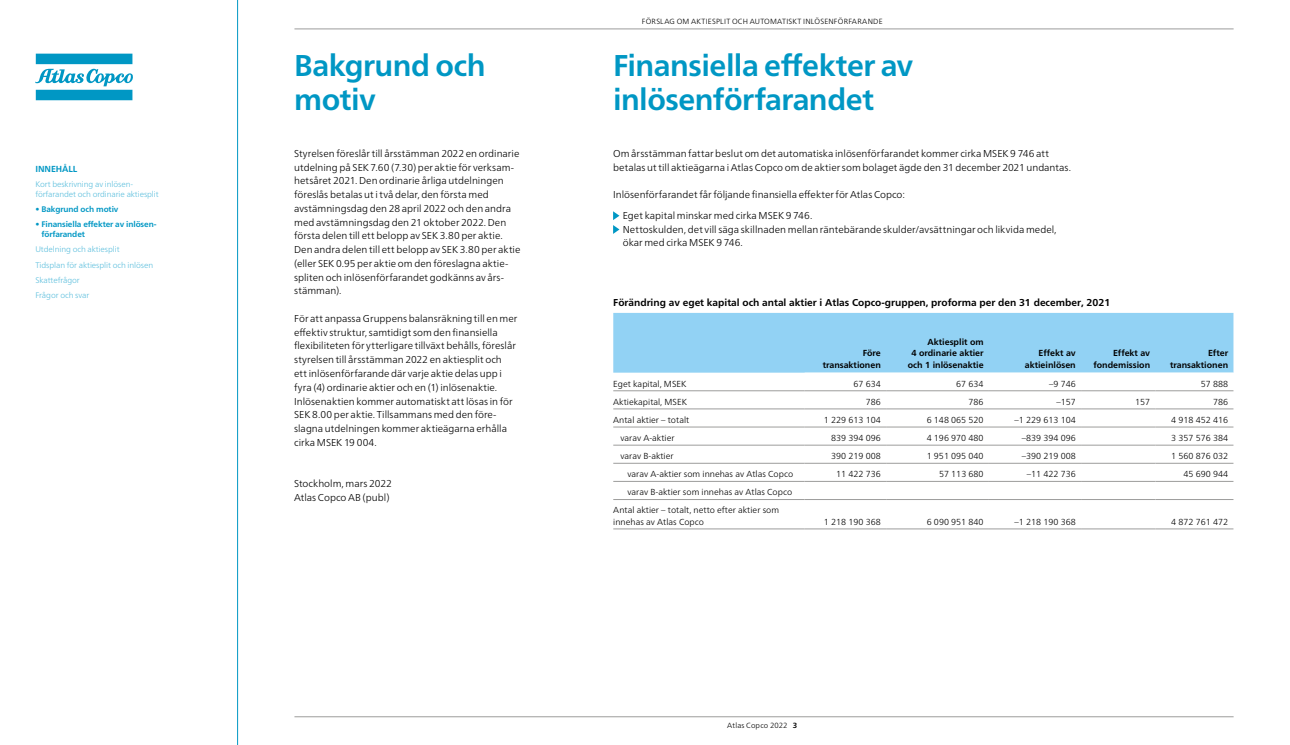
<style>
.page{position:relative;width:1290px;height:745px;background:#fff}
.page>*{position:absolute;margin:0;border:0;box-sizing:border-box;transform-origin:0 0}
.t1{font:700 30px/33.8px "Neue Frutiger World";letter-spacing:-.015em;color:#0097c4}
.t2{font:300 10px/13.8px "Neue Frutiger World";color:#000}
.t3{font:700 10px "Neue Frutiger World";color:#000}
.t4{font:300 8.75px/18.1px "Neue Frutiger World";color:#000}
.t5{font:700 8.75px/11.2px "Neue Frutiger World";color:#000;text-align:right}
.t6{font:700 8.75px "Neue Frutiger World";letter-spacing:-.01em;color:#0097c4}
.t7{font:300 8.12px/15.1px "Neue Frutiger World";letter-spacing:-.01em;color:#5dbfdd}
.t8{font:700 8.12px/10px "Neue Frutiger World";letter-spacing:-.01em;color:#0097c4}
.t9{font:300 7.5px "Neue Frutiger World";letter-spacing:.025em;color:#000}
.s1{font-weight:700}
</style>
<div class="page">
<svg style="left:35px;top:54px;width:98px;height:46px"></svg>
<svg style="left:613px;top:211px;width:6px;height:23px"></svg>
<div style="left:613px;top:313px;width:620px;height:59px;background:#92d2f4"></div>
<svg style="left:805px;top:372px;width:428px;height:91px"></svg>
<hr style="left:613px;top:426px;width:192px;height:1px;background:#9d9d9c">
<hr style="left:805px;top:426px;width:81px;height:1px;background:#9d9d9c">
<hr style="left:886px;top:426px;width:103px;height:1px;background:#9d9d9c">
<hr style="left:989px;top:426px;width:92px;height:1px;background:#9d9d9c">
<hr style="left:1081px;top:426px;width:74px;height:1px;background:#9d9d9c">
<hr style="left:1155px;top:426px;width:78px;height:1px;background:#9d9d9c">
<hr style="left:613px;top:444px;width:192px;height:1px;background:#9d9d9c">
<hr style="left:805px;top:444px;width:81px;height:1px;background:#9d9d9c">
<hr style="left:886px;top:444px;width:103px;height:1px;background:#9d9d9c">
<hr style="left:989px;top:444px;width:92px;height:1px;background:#9d9d9c">
<hr style="left:1081px;top:444px;width:74px;height:1px;background:#9d9d9c">
<hr style="left:1155px;top:444px;width:78px;height:1px;background:#9d9d9c">
<hr style="left:613px;top:463px;width:192px;height:1px;background:#9d9d9c">
<hr style="left:805px;top:463px;width:81px;height:1px;background:#9d9d9c">
<hr style="left:886px;top:463px;width:103px;height:1px;background:#9d9d9c">
<hr style="left:989px;top:463px;width:92px;height:1px;background:#9d9d9c">
<hr style="left:1081px;top:463px;width:74px;height:1px;background:#9d9d9c">
<hr style="left:1155px;top:463px;width:78px;height:1px;background:#9d9d9c">
<hr style="left:613px;top:481px;width:192px;height:1px;background:#9d9d9c">
<hr style="left:805px;top:481px;width:81px;height:1px;background:#9d9d9c">
<hr style="left:886px;top:481px;width:103px;height:1px;background:#9d9d9c">
<hr style="left:989px;top:481px;width:92px;height:1px;background:#9d9d9c">
<hr style="left:1081px;top:481px;width:74px;height:1px;background:#9d9d9c">
<hr style="left:1155px;top:481px;width:78px;height:1px;background:#9d9d9c">
<hr style="left:613px;top:390px;width:192px;height:1px;background:#9d9d9c">
<hr style="left:805px;top:390px;width:81px;height:1px;background:#9d9d9c">
<hr style="left:886px;top:390px;width:103px;height:1px;background:#9d9d9c">
<hr style="left:989px;top:390px;width:92px;height:1px;background:#9d9d9c">
<hr style="left:1081px;top:390px;width:74px;height:1px;background:#9d9d9c">
<hr style="left:1155px;top:390px;width:78px;height:1px;background:#9d9d9c">
<hr style="left:613px;top:408px;width:192px;height:1px;background:#9d9d9c">
<hr style="left:805px;top:408px;width:81px;height:1px;background:#9d9d9c">
<hr style="left:886px;top:408px;width:103px;height:1px;background:#9d9d9c">
<hr style="left:989px;top:408px;width:92px;height:1px;background:#9d9d9c">
<hr style="left:1081px;top:408px;width:74px;height:1px;background:#9d9d9c">
<hr style="left:1155px;top:408px;width:78px;height:1px;background:#9d9d9c">
<hr style="left:613px;top:499px;width:192px;height:1px;background:#9d9d9c">
<hr style="left:805px;top:499px;width:81px;height:1px;background:#9d9d9c">
<hr style="left:886px;top:499px;width:103px;height:1px;background:#9d9d9c">
<hr style="left:989px;top:499px;width:92px;height:1px;background:#9d9d9c">
<hr style="left:1081px;top:499px;width:74px;height:1px;background:#9d9d9c">
<hr style="left:1155px;top:499px;width:78px;height:1px;background:#9d9d9c">
<hr style="left:613px;top:528px;width:192px;height:1px;background:#9d9d9c">
<hr style="left:805px;top:528px;width:81px;height:1px;background:#9d9d9c">
<hr style="left:886px;top:528px;width:103px;height:1px;background:#9d9d9c">
<hr style="left:989px;top:528px;width:92px;height:1px;background:#9d9d9c">
<hr style="left:1081px;top:528px;width:74px;height:1px;background:#9d9d9c">
<hr style="left:1155px;top:528px;width:78px;height:1px;background:#9d9d9c">
<hr style="left:237px;top:0;width:1px;height:744px;background:#0097c4">
<hr style="left:294px;top:716px;width:939px;height:1px;background:#9d9d9c">
<hr style="left:294px;top:29px;width:939px;height:1px;background:#9d9d9c">
<p class="t6" style="left:35px;top:161px;width:43px">INNEHÅLL</p>
<p class="t7" style="left:35px;top:179px;width:125px;line-height:10px">Kort beskrivning av inlösen&shy;förfarandet och ordinarie aktiesplit</p>
<p class="t8" style="left:35px;top:204px;width:85px">• Bakgrund och motiv</p>
<p class="t8" style="left:41px;top:219px;width:117px;text-indent:-6px">• Finansiella effekter av inlösen&shy;förfarandet</p>
<p class="t7" style="left:35px;top:242px;width:119px">Utdelning och aktiesplit<br>Tidsplan för aktiesplit och inlösen<br>Skattefrågor<br>Frågor och svar</p>
<h1 class="t1" style="left:294px;top:49px;width:193px">Bakgrund och motiv</h1>
<p class="t2" style="left:294px;top:146px;width:228px">Styrelsen föreslår till årsstämman 2022 en ordinarie utdelning på SEK 7.60 (7.30) per aktie för verksam&shy;hetsåret 2021. Den ordinarie årliga utdelningen föreslås betalas ut i två delar, den första med avstämningsdag den 28 april 2022 och den andra med avstämningsdag den 21 oktober 2022. Den första delen till ett belopp av SEK 3.80 per aktie.<br>Den andra delen till ett belopp av SEK 3.80 per aktie (eller SEK 0.95 per aktie om den föreslagna aktie&shy;spliten och inlösenförfarandet godkänns av års&shy;stämman).</p>
<p class="t2" style="left:294px;top:311px;width:225px">För att anpassa Gruppens balansräkning till en mer effektiv struktur, samtidigt som den finansiella flexibiliteten för ytterligare tillväxt behålls, föreslår styrelsen till årsstämman 2022 en aktiesplit och<br>ett inlösenförfarande där varje aktie delas upp i fyra (4) ordinarie aktier och en (1) inlösenaktie.<br>Inlösenaktien kommer automatiskt att lösas in för SEK 8.00 per aktie. Tillsammans med den före&shy;slagna utdelningen kommer aktieägarna erhålla cirka MSEK 19 004.</p>
<p class="t2" style="left:294px;top:476px;width:99px">Stockholm, mars 2022<br>Atlas Copco AB (publ)</p>
<p class="t9" style="left:642px;top:15px;width:242px">FÖRSLAG OM AKTIESPLIT OCH AUTOMATISKT INLÖSENFÖRFARANDE</p>
<h1 class="t1" style="left:613px;top:49px;width:302px">Finansiella effekter av inlösenförfarandet</h1>
<p class="t2" style="left:613px;top:146px;width:460px">Om årsstämman fattar beslut om det automatiska inlösenförfarandet kommer cirka MSEK 9 746 att betalas ut till aktieägarna i Atlas Copco om de aktier som bolaget ägde den 31 december 2021 undantas.</p>
<p class="t2" style="left:623px;top:184px;width:284px;line-height:20.9px;text-indent:-10px">Inlösenförfarandet får följande finansiella effekter för Atlas Copco:<br>Eget kapital minskar med cirka MSEK 9 746.</p>
<p class="t2" style="left:623px;top:222px;width:435px">Nettoskulden, det vill säga skillnaden mellan räntebärande skulder/avsättningar och likvida medel, ökar med cirka MSEK 9 746.</p>
<p class="t3" style="left:613px;top:293px;width:498px">Förändring av eget kapital och antal aktier i Atlas Copco-gruppen, proforma per den 31 december, 2021</p>
<p class="t5" style="left:823px;top:347px;width:60px">Före transaktionen</p>
<p class="t5" style="left:908px;top:336px;width:77px">Aktiesplit om<br>4 ordinarie aktier och 1 inlösenaktie</p>
<p class="t5" style="left:1025px;top:347px;width:52px">Effekt av aktieinlösen</p>
<p class="t5" style="left:1093px;top:347px;width:58px">Effekt av fondemission</p>
<p class="t5" style="left:1170px;top:347px;width:60px">Efter transaktionen</p>
<p class="t4" style="left:613px;top:374px;width:75px">Eget kapital, MSEK</p>
<p class="t4" style="left:853px;top:374px;width:29px">67 634</p>
<p class="t4" style="left:956px;top:374px;width:29px">67 634</p>
<p class="t4" style="left:1049px;top:374px;width:28px">–9 746</p>
<p class="t4" style="left:1201px;top:374px;width:29px">57 888</p>
<p class="t4" style="left:613px;top:392px;width:75px">Aktiekapital, MSEK</p>
<p class="t4" style="left:866px;top:392px;width:17px">786</p>
<p class="t4" style="left:968px;top:392px;width:17px">786</p>
<p class="t4" style="left:1056px;top:392px;width:21px">–157</p>
<p class="t4" style="left:1135px;top:392px;width:17px">157</p>
<p class="t4" style="left:1213px;top:392px;width:17px">786</p>
<p class="t4" style="left:613px;top:410px;width:78px">Antal aktier – totalt</p>
<p class="t4" style="left:824px;top:410px;width:58px">1 229 613 104</p>
<p class="t4" style="left:927px;top:410px;width:58px">6 148 065 520</p>
<p class="t4" style="left:1014px;top:410px;width:63px">–1 229 613 104</p>
<p class="t4" style="left:1171px;top:410px;width:58px">4 918 452 416</p>
<p class="t4" style="left:620px;top:428px;width:56px">varav A-aktier</p>
<p class="t4" style="left:831px;top:428px;width:51px">839 394 096</p>
<p class="t4" style="left:927px;top:428px;width:58px">4 196 970 480</p>
<p class="t4" style="left:1022px;top:428px;width:56px">–839 394 096</p>
<p class="t4" style="left:1171px;top:428px;width:58px">3 357 576 384</p>
<p class="t4" style="left:620px;top:446px;width:55px">varav B-aktier</p>
<p class="t4" style="left:831px;top:446px;width:51px">390 219 008</p>
<p class="t4" style="left:927px;top:446px;width:58px">1 951 095 040</p>
<p class="t4" style="left:1022px;top:446px;width:56px">–390 219 008</p>
<p class="t4" style="left:1171px;top:446px;width:58px">1 560 876 032</p>
<p class="t4" style="left:627px;top:465px;width:167px">varav A-aktier som innehas av Atlas Copco</p>
<p class="t4" style="left:836px;top:465px;width:46px">11 422 736</p>
<p class="t4" style="left:939px;top:465px;width:46px">57 113 680</p>
<p class="t4" style="left:1027px;top:465px;width:51px">–11 422 736</p>
<p class="t4" style="left:1183px;top:465px;width:46px">45 690 944</p>
<p class="t4" style="left:613px;top:483px;width:180px;text-indent:14px">varav B-aktier som innehas av Atlas Copco<br>Antal aktier – totalt, netto efter aktier som</p>
<p class="t4" style="left:613px;top:512px;width:92px">innehas av Atlas Copco</p>
<p class="t4" style="left:824px;top:512px;width:58px">1 218 190 368</p>
<p class="t4" style="left:927px;top:512px;width:58px">6 090 951 840</p>
<p class="t4" style="left:1014px;top:512px;width:63px">–1 218 190 368</p>
<p class="t4" style="left:1171px;top:512px;width:58px">4 872 761 472</p>
<p class="t9" style="left:727px;top:718px;width:71px">Atlas Copco 2022 <span class="s1">3</span></p>
</div>
